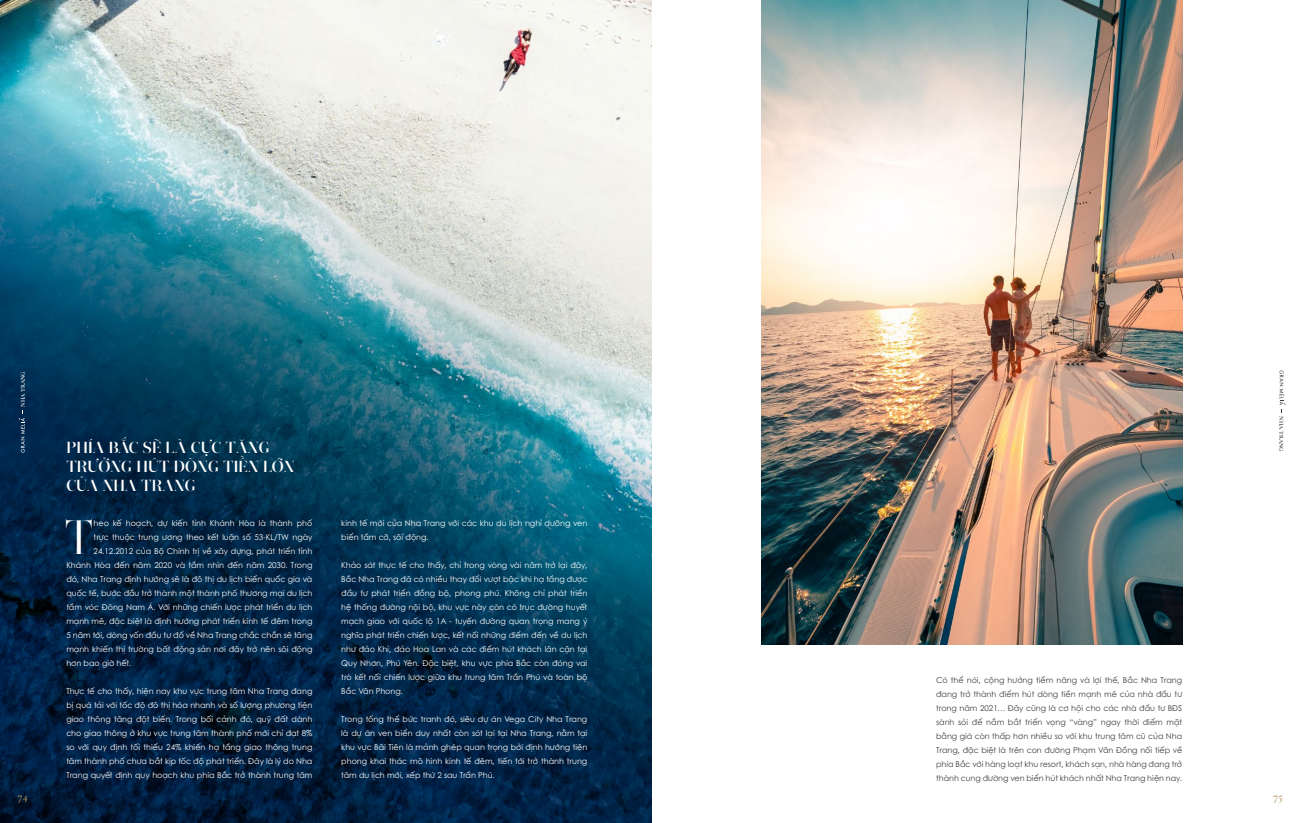
<style>
.page{position:relative;width:1304px;height:823px;background:#fff}
.page>*{position:absolute;margin:0;border:0;box-sizing:border-box;transform-origin:0 0}
.t1{font:48px "Narziss Pro Cy";color:#fff}
.t2{font:600 16px/19.2px "Narziss Pro Cy";letter-spacing:.005em;color:#fff}
.t3{font:600 11px "Cormorant Garamond";color:#b49360}
.t4{font:8px/14px "SVN Century Gothic";color:#fff;text-align:justify}
.t5{font:8px/14px "SVN Century Gothic";color:#3e3e3f;text-align:justify}
.t6{font:700 5.9px "Cormorant Garamond";color:#3e3e3f}
.t7{font:700 5.9px "Cormorant Garamond";color:#fff}
</style>
<div class="page">
<svg style="left:1279px;top:370px;width:7px;height:43px"></svg>
<svg style="left:0;top:0;width:652px;height:822px;background:#4f7789"></svg>
<svg style="left:18px;top:410px;width:7px;height:42px"></svg>
<img style="left:762px;top:0;width:420px;height:643px">
<p class="t7" style="left:19px;top:406px;width:37px;rotate:-90deg">NHA TRANG</p>
<p class="t3" style="left:18px;top:788px;width:11px">74</p>
<p class="t2" style="left:66px;top:436px;width:230px">PHÍA BẮC SẼ LÀ CỰC TĂNG<br>TRƯỞNG HÚT DÒNG TIỀN LỚN<br>CỦA NHA TRANG</p>
<p class="t1" style="left:65px;top:506px;width:30px">T</p>
<p class="t4" style="left:94px;top:515px;width:220px">heo kế hoạch, dự kiến tỉnh Khánh Hòa là thành phố</p>
<p class="t4" style="left:94px;top:529px;width:220px">trực thuộc trung ương theo kết luận số 53-KL/TW ngày</p>
<p class="t4" style="left:94px;top:543px;width:220px">24.12.2012 của Bộ Chính trị về xây dựng, phát triển tỉnh</p>
<p class="t4" style="left:66px;top:557px;width:248px">Khánh Hòa đến năm 2020 và tầm nhìn đến năm 2030. Trong</p>
<p class="t4" style="left:66px;top:571px;width:248px">đó, Nha Trang định hướng sẽ là đô thị du lịch biển quốc gia và</p>
<p class="t4" style="left:66px;top:585px;width:248px">quốc tế, bước đầu trở thành một thành phố thương mại du lịch</p>
<p class="t4" style="left:66px;top:599px;width:248px">tầm vóc Đông Nam Á. Với những chiến lược phát triển du lịch</p>
<p class="t4" style="left:66px;top:613px;width:248px">mạnh mẽ, đặc biệt là định hướng phát triển kinh tế đêm trong</p>
<p class="t4" style="left:66px;top:627px;width:248px">5 năm tới, dòng vốn đầu tư đổ về Nha Trang chắc chắn sẽ tăng</p>
<p class="t4" style="left:66px;top:641px;width:248px">mạnh khiến thị trường bất động sản nơi đây trở nên sôi động</p>
<p class="t4" style="left:66px;top:655px;width:66px">hơn bao giờ hết.</p>
<p class="t4" style="left:66px;top:683px;width:248px">Thực tế cho thấy, hiện nay khu vực trung tâm Nha Trang đang bị quá tải với tốc độ đô thị hóa nhanh và số lượng phương tiện giao thông tăng đột biến. Trong bối cảnh đó, quỹ đất dành cho giao thông ở khu vực trung tâm thành phố mới chỉ đạt 8% so với quy định tối thiểu 24% khiến hạ tầng giao thông trung tâm thành phố chưa bắt kịp tốc độ phát triển. Đây là lý do Nha Trang quyết định quy hoạch khu phía Bắc trở thành trung tâm</p>
<p class="t4" style="left:341px;top:515px;width:248px">kinh tế mới của Nha Trang với các khu du lịch nghỉ dưỡng ven biển tầm cỡ, sôi động.</p>
<p class="t4" style="left:341px;top:557px;width:248px">Khảo sát thực tế cho thấy, chỉ trong vòng vài năm trở lại đây, Bắc Nha Trang đã có nhiều thay đổi vượt bậc khi hạ tầng được đầu tư phát triển đồng bộ, phong phú. Không chỉ phát triển hệ thống đường nội bộ, khu vực này còn có trục đường huyết mạch giao với quốc lộ 1A - tuyến đường quan trọng mang ý nghĩa phát triển chiến lược, kết nối những điểm đến về du lịch như đảo Khỉ, đảo Hoa Lan và các điểm hút khách lân cận tại Quy Nhơn, Phú Yên. Đặc biệt, khu vực phía Bắc còn đóng vai trò kết nối chiến lược giữa khu trung tâm Trần Phú và toàn bộ Bắc Vân Phong.</p>
<p class="t4" style="left:341px;top:711px;width:248px">Trong tổng thể bức tranh đó, siêu dự án Vega City Nha Trang là dự án ven biển duy nhất còn sót lại tại Nha Trang, nằm tại khu vực Bãi Tiên là mảnh ghép quan trọng bởi định hướng tiên phong khai thác mô hình kinh tế đêm, tiến tới trở thành trung tâm du lịch mới, xếp thứ 2 sau Trần Phú.</p>
<p class="t5" style="left:936px;top:671px;width:248px">Có thể nói, cộng hưởng tiềm năng và lợi thế, Bắc Nha Trang đang trở thành điểm hút dòng tiền mạnh mẽ của nhà đầu tư trong năm 2021… Đây cũng là cơ hội cho các nhà đầu tư BĐS sành sỏi để nắm bắt triển vọng “vàng” ngay thời điểm mặt bằng giá còn thấp hơn nhiều so với khu trung tâm cũ của Nha Trang, đặc biệt là trên con đường Phạm Văn Đồng nối tiếp về phía Bắc với hàng loạt khu resort, khách sạn, nhà hàng đang trở thành cung đường ven biển hút khách nhất Nha Trang hiện nay.</p>
<p class="t6" style="left:1285px;top:416px;width:37px;rotate:90deg">NHA TRANG</p>
<h3 class="t3" style="left:1273px;top:788px;width:11px">75</h3>
</div>
